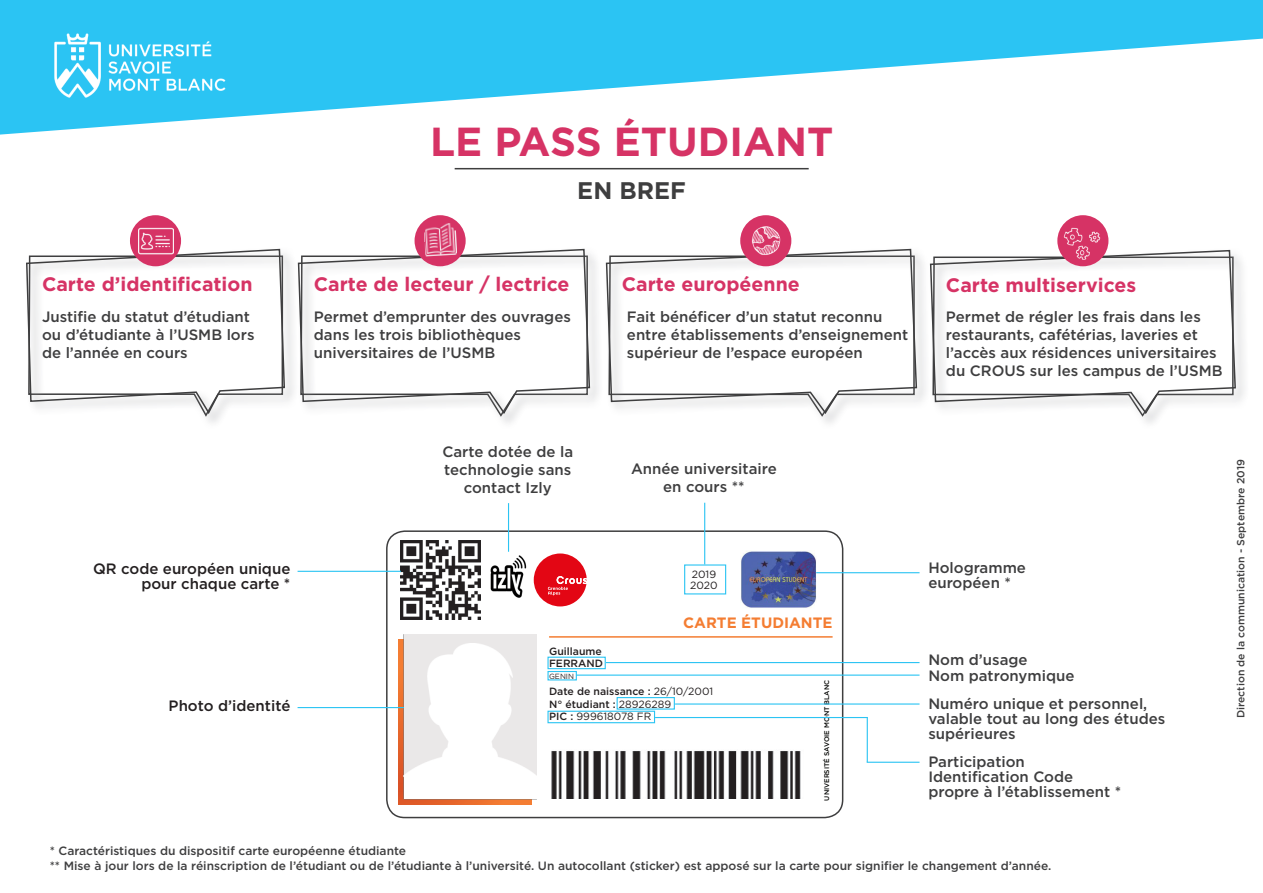
<style>
.page{position:relative;width:1263px;height:893px;background:#fff}
.page>*{position:absolute;margin:0;border:0;box-sizing:border-box;transform-origin:0 0}
.t1{font:700 40.5px "Gotham";color:#d63365}
.t2{font:700 24px "Gotham";color:#3e3e3f}
.t3{font:700 19.5px "Gotham";color:#d63365}
.t4{font:500 15px/18px "Gotham";color:#3e3e3f}
.t5{font:500 15px/15px "Gotham";color:#231f20;text-align:right}
.t6{font:700 15px "Gotham";color:#f47d32}
.t7{font:500 12px "Gotham";color:#3e3e3f}
.t8{font:500 10.5px "Gotham";color:#231f20}
.t9{font:500 10.5px "Gotham";color:#3e3e3f}
.t10{font:10.5px "Gotham";color:#231f20}
.t11{font:7.5px "Gotham";color:#231f20}
.t12{font:500 6.75px "Gotham";color:#040503}
.s1{font-weight:400}
.s2{font-weight:500}
</style>
<div class="page">
<div style="left:386px;top:530px;width:457px;height:288px;border:2px solid #3e3e3f;border-radius:18px"></div>
<svg style="left:399px;top:640px;width:132px;height:164px"></svg>
<hr style="left:549px;top:636px;width:284px;height:2px;background:#f47d32">
<div style="left:404px;top:635px;width:132px;height:164px;background:#eae8e8"></div>
<img style="left:401px;top:540px;width:79px;height:80px">
<img style="left:740px;top:550px;width:77px;height:58px">
<img style="left:551px;top:751px;width:250px;height:48px">
<svg style="left:534px;top:553px;width:53px;height:53px"></svg>
<img style="left:490px;top:550px;width:37px;height:48px">
<div style="left:24px;top:247px;width:275px;height:180px;background:#b4b5b8;opacity:.75"></div>
<svg style="left:25px;top:248px;width:261px;height:170px"></svg>
<div style="left:296px;top:247px;width:308px;height:180px;background:#b4b5b8;opacity:.75"></div>
<svg style="left:297px;top:248px;width:294px;height:167px"></svg>
<div style="left:604px;top:247px;width:327px;height:180px;background:#b4b5b8;opacity:.75"></div>
<svg style="left:605px;top:248px;width:313px;height:167px"></svg>
<div style="left:928px;top:248px;width:322px;height:179px;background:#b4b5b8;opacity:.75"></div>
<svg style="left:929px;top:249px;width:308px;height:166px"></svg>
<hr style="left:298px;top:571px;width:103px;height:1px;background:#2bc4f3">
<hr style="left:298px;top:707px;width:106px;height:1px;background:#2bc4f3">
<hr style="left:816px;top:572px;width:103px;height:1px;background:#2bc4f3">
<hr style="left:655px;top:717px;width:213px;height:1px;background:#2bc4f3">
<hr style="left:606px;top:662px;width:313px;height:1px;background:#2bc4f3">
<hr style="left:675px;top:703px;width:244px;height:2px;background:#2bc4f3">
<hr style="left:576px;top:674px;width:343px;height:2px;background:#2bc4f3">
<hr style="left:508px;top:503px;width:1px;height:49px;background:#2bc4f3">
<img style="left:404px;top:643px;width:132px;height:133px">
<div style="left:404px;top:776px;width:132px;height:23px;background:#fff"></div>
<hr style="left:704px;top:503px;width:1px;height:61px;background:#2bc4f3">
<div style="left:684px;top:564px;width:42px;height:30px;border:1px solid #2bc4f3"></div>
<hr style="left:455px;top:168px;width:354px;height:1px;background:#3e3e3f">
<svg style="left:0;top:0;width:1263px;height:135px;fill:#2bc4f3"></svg>
<img style="left:34px;top:21px;width:212px;height:89px">
<div style="left:547px;top:657px;width:59px;height:12px;border:1px solid #2bc4f3"></div>
<div style="left:617px;top:697px;width:58px;height:13px;border:1px solid #2bc4f3"></div>
<div style="left:547px;top:711px;width:108px;height:12px;border:1px solid #2bc4f3"></div>
<div style="left:547px;top:671px;width:30px;height:9px;border:1px solid #2bc4f3"></div>
<div style="left:130px;top:215px;width:51px;height:51px;background:#d63365;border-radius:50%"></div>
<div style="left:414px;top:215px;width:52px;height:51px;background:#d63365;border-radius:50%"></div>
<div style="left:740px;top:215px;width:51px;height:51px;background:#d63365;border-radius:50%"></div>
<div style="left:1057px;top:215px;width:51px;height:51px;background:#d63365;border-radius:50%"></div>
<img style="left:139px;top:227px;width:35px;height:32px">
<img style="left:424px;top:223px;width:33px;height:33px">
<img style="left:745px;top:219px;width:41px;height:43px">
<img style="left:1057px;top:215px;width:45px;height:47px">
<hr style="left:867px;top:717px;width:1px;height:45px;background:#2bc4f3">
<hr style="left:867px;top:762px;width:52px;height:1px;background:#2bc4f3">
<p class="t1" style="left:430px;top:119px;width:405px">LE PASS ÉTUDIANT</p>
<p class="t2" style="left:577px;top:176px;width:110px">EN BREF</p>
<p class="t3" style="left:42px;top:273px;width:212px">Carte d’identification</p>
<p class="t3" style="left:314px;top:273px;width:257px">Carte de lecteur / lectrice</p>
<p class="t3" style="left:622px;top:273px;width:179px">Carte européenne</p>
<p class="t3" style="left:946px;top:273px;width:192px">Carte multiservices</p>
<p class="t4" style="left:42px;top:307px;width:214px">Justifie du statut d’étudiant ou d’étudiante à l’USMB lors de l’année en cours</p>
<p class="t4" style="left:314px;top:307px;width:259px">Permet d’emprunter des ouvrages</p>
<p class="t4" style="left:314px;top:325px;width:209px">dans les trois bibliothèques universitaires de l’USMB</p>
<p class="t4" style="left:627px;top:307px;width:283px">Fait bénéficer d’un statut reconnu entre établissements d’enseignement supérieur de l’espace européen</p>
<p class="t4" style="left:946px;top:307px;width:278px">Permet de régler les frais dans les restaurants, cafétérias, laveries et l’accès aux résidences universitaires du CROUS sur les campus de l’USMB</p>
<p class="t5" style="left:93px;top:561px;width:199px">QR code européen unique pour chaque carte *</p>
<p class="t5" style="left:169px;top:698px;width:123px">Photo d’identité</p>
<p class="t4" style="left:442px;top:442px;width:132px;text-align:center">Carte dotée de la technologie sans contact Izly</p>
<p class="t4" style="left:631px;top:459px;width:147px">Année universitaire</p>
<p class="t4" style="left:663px;top:477px;width:83px">en cours **</p>
<p class="t10" style="left:692px;top:568px;width:26px">2019</p>
<p class="t10" style="left:690px;top:578px;width:29px">2020</p>
<p class="t6" style="left:683px;top:614px;width:151px">CARTE ÉTUDIANTE</p>
<p class="t8" style="left:549px;top:644px;width:54px">Guillaume</p>
<p class="t8" style="left:549px;top:656px;width:55px">FERRAND</p>
<p class="t11" style="left:549px;top:671px;width:26px">GENIN</p>
<p class="t8" style="left:549px;top:684px;width:166px">Date de naissance : <span class="s1">26/10/2001</span></p>
<p class="t8" style="left:549px;top:697px;width:124px">N° étudiant : <span class="s1">28926289</span></p>
<p class="t10" style="left:549px;top:710px;width:104px"><span class="s2">PIC :</span> 999618078 FR</p>
<p class="t12" style="left:822px;top:800px;width:122px;rotate:-90deg">UNIVERSITÉ SAVOIE MONT BLANC</p>
<p class="t4" style="left:928px;top:559px;width:99px">Hologramme</p>
<p class="t4" style="left:928px;top:574px;width:84px">européen *</p>
<p class="t4" style="left:928px;top:650px;width:101px">Nom d’usage</p>
<p class="t4" style="left:928px;top:667px;width:148px">Nom patronymique</p>
<p class="t4" style="left:928px;top:696px;width:238px;line-height:15px">Numéro unique et personnel, valable tout au long des études supérieures</p>
<p class="t4" style="left:928px;top:754px;width:194px;line-height:15px">Participation<br>Identification Code propre à l’établissement *</p>
<p class="t7" style="left:50px;top:843px;width:358px">* Caractéristiques du dispositif carte européenne étudiante</p>
<p class="t7" style="left:50px;top:858px;width:1003px">** Mise à jour lors de la réinscription de l’étudiant ou de l’étudiante à l’université. Un autocollant (sticker) est apposé sur la carte pour signifier le changement d’année.</p>
<p class="t9" style="left:1234px;top:718px;width:260px;rotate:-90deg">Direction de la communication - Septembre 2019</p>
</div>
